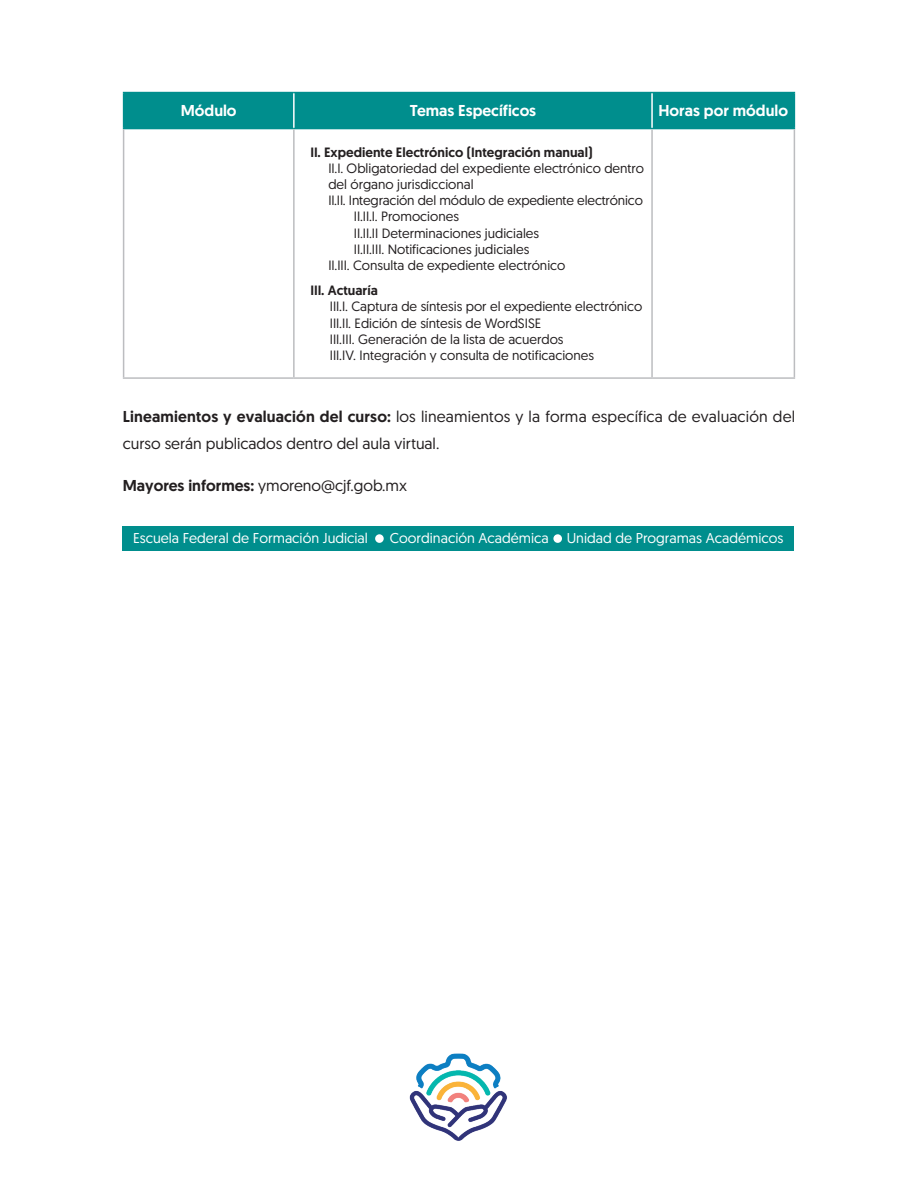
<style>
.page{position:relative;width:918px;height:1188px;background:#fff}
.page>*{position:absolute;margin:0;border:0;box-sizing:border-box;transform-origin:0 0}
.t1{font:15.75px/27px "Geomanist";color:#231f20}
.t2{font:500 15.75px "Geomanist";color:#fff}
.t3{font:14.25px "Geomanist";color:#fff}
.t4{font:13.5px/16.2px "Geomanist";color:#231f20}
.t5{font:500 13.5px "Geomanist";color:#231f20}
.s1{font-weight:500}
</style>
<div class="page">
<img style="left:409px;top:1053px;width:98px;height:88px">
<div style="left:124px;top:93px;width:670px;height:35px;background:#008e8d"></div>
<svg style="left:124px;top:129px;width:670px;height:248px"></svg>
<hr style="left:123px;top:92px;width:171px;height:1px;background:#008e8d">
<hr style="left:123px;top:93px;width:1px;height:35px;background:#008e8d">
<hr style="left:294px;top:92px;width:358px;height:1px;background:#008e8d">
<hr style="left:652px;top:92px;width:143px;height:1px;background:#008e8d">
<hr style="left:794px;top:93px;width:1px;height:35px;background:#008e8d">
<hr style="left:123px;top:128px;width:171px;height:1px;background:#008e8d">
<hr style="left:294px;top:128px;width:358px;height:1px;background:#008e8d">
<hr style="left:652px;top:128px;width:143px;height:1px;background:#008e8d">
<hr style="left:293px;top:93px;width:2px;height:35px;background:#fff">
<hr style="left:651px;top:93px;width:2px;height:35px;background:#fff">
<hr style="left:123px;top:129px;width:1px;height:248px;background:#bcbdc0">
<hr style="left:293px;top:129px;width:2px;height:248px;background:#bcbdc0">
<hr style="left:651px;top:129px;width:2px;height:248px;background:#bcbdc0">
<hr style="left:794px;top:129px;width:1px;height:248px;background:#bcbdc0">
<hr style="left:123px;top:377px;width:171px;height:2px;background:#bcbdc0">
<hr style="left:294px;top:377px;width:358px;height:2px;background:#bcbdc0">
<hr style="left:652px;top:377px;width:143px;height:2px;background:#bcbdc0">
<div style="left:123px;top:526px;width:671px;height:25px;background:#008e8d"></div>
<div style="left:375px;top:534px;width:9px;height:9px;background:#fff;border-radius:50%"></div>
<div style="left:553px;top:534px;width:9px;height:9px;background:#fff;border-radius:50%"></div>
<p class="t2" style="left:181px;top:101px;width:57px">Módulo</p>
<p class="t2" style="left:410px;top:101px;width:128px">Temas Específicos</p>
<p class="t2" style="left:658px;top:101px;width:131px">Horas por módulo</p>
<p class="t5" style="left:310px;top:143px;width:284px">II. Expediente Electrónico (Integración manual)</p>
<p class="t4" style="left:328px;top:160px;width:317px">II.I. Obligatoriedad del expediente electrónico dentro</p>
<p class="t4" style="left:328px;top:176px;width:147px">del órgano jurisdiccional</p>
<p class="t4" style="left:328px;top:192px;width:316px">II.II. Integración del módulo de expediente electrónico</p>
<p class="t4" style="left:354px;top:208px;width:107px">II.II.I. Promociones</p>
<p class="t4" style="left:354px;top:224px;width:187px">II.II.II Determinaciones judiciales</p>
<p class="t4" style="left:354px;top:241px;width:177px">II.II.III. Notificaciones judiciales</p>
<p class="t4" style="left:328px;top:257px;width:239px">II.III. Consulta de expediente electrónico</p>
<p class="t5" style="left:310px;top:282px;width:69px">III. Actuaría</p>
<p class="t4" style="left:330px;top:298px;width:314px">III.I. Captura de síntesis por el expediente electrónico III.II. Edición de síntesis de WordSISE<br>III.III. Generación de la lista de acuerdos<br>III.IV. Integración y consulta de notificaciones</p>
<p class="t1" style="left:123px;top:402px;width:674px"><span class="s1">Lineamientos y evaluación del curso:</span> los lineamientos y la forma específica de evaluación del curso serán publicados dentro del aula virtual.</p>
<p class="t1" style="left:123px;top:471px;width:286px"><span class="s1">Mayores informes:</span> ymoreno@cjf.gob.mx</p>
<p class="t3" style="left:133px;top:529px;width:236px">Escuela Federal de Formación Judicial</p>
<p class="t3" style="left:390px;top:529px;width:160px">Coordinación Académica</p>
<p class="t3" style="left:567px;top:529px;width:218px">Unidad de Programas Académicos</p>
</div>
